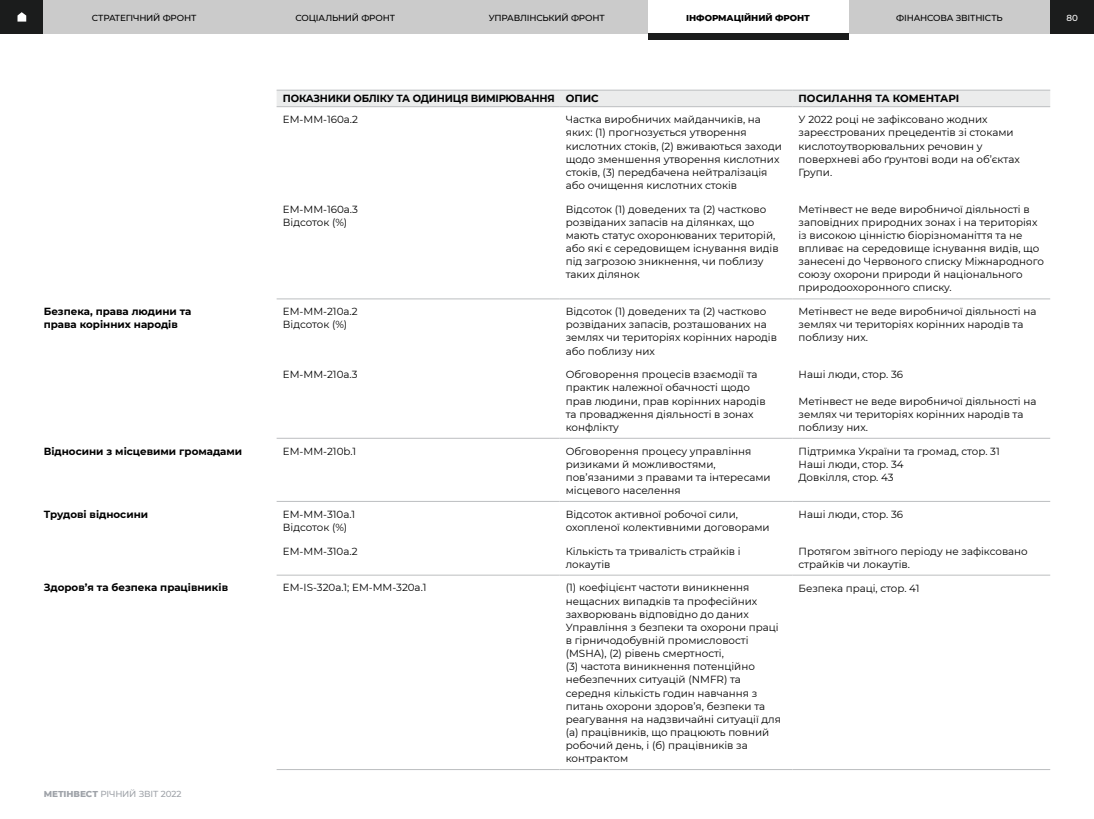
<style>
.page{position:relative;width:1094px;height:819px;background:#fff}
.page>*{position:absolute;margin:0;border:0;box-sizing:border-box;transform-origin:0 0}
.t1{font:10.31px/13.1px "Montserrat";color:#000}
.t2{font:700 10.31px/13.1px "Montserrat";color:#000}
.t3{font:700 10.31px "Montserrat";letter-spacing:-.02em;color:#000}
.t4{font:500 8.75px "Montserrat";letter-spacing:-.025em;color:#000}
.t5{font:500 8.75px "Montserrat";letter-spacing:-.025em;color:#9fa3a9}
.t6{font:800 8.75px "Montserrat";letter-spacing:-.01em;color:#000}
.t7{font:500 8.75px "Montserrat";color:#fff}
.s1{font-weight:800}
</style>
<div class="page">
<div style="left:277px;top:91px;width:773px;height:15px;background:#ebecec"></div>
<hr style="left:277px;top:90px;width:282px;height:1px;background:#bcbec0">
<hr style="left:559px;top:90px;width:233px;height:1px;background:#bcbec0">
<hr style="left:792px;top:90px;width:258px;height:1px;background:#bcbec0">
<hr style="left:277px;top:106px;width:282px;height:1px;background:#bcbec0">
<hr style="left:559px;top:106px;width:233px;height:1px;background:#bcbec0">
<hr style="left:792px;top:106px;width:258px;height:1px;background:#bcbec0">
<hr style="left:277px;top:298px;width:282px;height:1px;background:#bcbec0">
<hr style="left:559px;top:298px;width:233px;height:1px;background:#bcbec0">
<hr style="left:792px;top:298px;width:258px;height:1px;background:#bcbec0">
<hr style="left:277px;top:438px;width:282px;height:1px;background:#bcbec0">
<hr style="left:559px;top:438px;width:233px;height:1px;background:#bcbec0">
<hr style="left:792px;top:438px;width:258px;height:1px;background:#bcbec0">
<hr style="left:277px;top:501px;width:282px;height:1px;background:#bcbec0">
<hr style="left:559px;top:501px;width:233px;height:1px;background:#bcbec0">
<hr style="left:792px;top:501px;width:258px;height:1px;background:#bcbec0">
<hr style="left:277px;top:575px;width:282px;height:1px;background:#bcbec0">
<hr style="left:559px;top:575px;width:233px;height:1px;background:#bcbec0">
<hr style="left:792px;top:575px;width:258px;height:1px;background:#bcbec0">
<hr style="left:277px;top:769px;width:282px;height:1px;background:#bcbec0">
<hr style="left:559px;top:769px;width:233px;height:1px;background:#bcbec0">
<hr style="left:792px;top:769px;width:258px;height:1px;background:#bcbec0">
<div style="left:1050px;top:0;width:44px;height:34px;background:#1b1c1c"></div>
<div style="left:0;top:0;width:44px;height:34px;background:#1b1c1c"></div>
<div style="left:44px;top:0;width:1006px;height:34px;background:#cbcbcb"></div>
<div style="left:648px;top:0;width:200px;height:34px;background:#fff"></div>
<div style="left:648px;top:34px;width:200px;height:6px;background:#1b1c1c"></div>
<svg style="left:18px;top:12px;width:8px;height:10px"></svg>
<p class="t4" style="left:92px;top:12px;width:106px">СТРАТЕГІЧНИЙ ФРОНТ</p>
<p class="t4" style="left:295px;top:12px;width:101px">СОЦІАЛЬНИЙ ФРОНТ</p>
<p class="t4" style="left:489px;top:12px;width:118px">УПРАВЛІНСЬКИЙ ФРОНТ</p>
<p class="t6" style="left:686px;top:11px;width:125px">ІНФОРМАЦІЙНИЙ ФРОНТ</p>
<p class="t4" style="left:896px;top:12px;width:108px">ФІНАНСОВА ЗВІТНІСТЬ</p>
<p class="t7" style="left:1066px;top:12px;width:13px">80</p>
<p class="t3" style="left:283px;top:91px;width:317px">ПОКАЗНИКИ ОБЛІКУ ТА ОДИНИЦЯ ВИМІРЮВАННЯ ОПИС</p>
<p class="t2" style="left:798px;top:92px;width:162px">ПОСИЛАННЯ ТА КОМЕНТАРІ</p>
<p class="t1" style="left:283px;top:113px;width:77px">EM-MM-160a.2</p>
<p class="t1" style="left:566px;top:113px;width:218px">Частка виробничих майданчиків, на яких: (1) прогнозується утворення кислотних стоків, (2) вживаються заходи щодо зменшення утворення кислотних стоків, (3) передбачена нейтралізація або очищення кислотних стоків</p>
<p class="t1" style="left:798px;top:113px;width:223px">У 2022 році не зафіксовано жодних зареєстрованих прецедентів зі стоками кислотоутворювальних речовин у поверхневі або ґрунтові води на об’єктах<br>Групи.</p>
<p class="t1" style="left:283px;top:202px;width:77px">EM-MM-160a.3<br>Відсоток (%)</p>
<p class="t1" style="left:566px;top:202px;width:214px">Відсоток (1) доведених та (2) частково розвіданих запасів на ділянках, що мають статус охоронюваних територій, або які є середовищем існування видів під загрозою зникнення, чи поблизу таких ділянок</p>
<p class="t1" style="left:798px;top:202px;width:247px">Метінвест не веде виробничої діяльності в заповідних природних зонах і на територіях із високою цінністю біорізноманіття та не впливає на середовище існування видів, що занесені до Червоного списку Міжнародного союзу охорони природи й національного природоохоронного списку.</p>
<p class="t2" style="left:44px;top:304px;width:149px">Безпека, права людини та права корінних народів</p>
<p class="t1" style="left:283px;top:305px;width:76px">EM-MM-210a.2<br>Відсоток (%)</p>
<p class="t1" style="left:566px;top:305px;width:213px">Відсоток (1) доведених та (2) частково розвіданих запасів, розташованих на землях чи територіях корінних народів або поблизу них</p>
<p class="t1" style="left:798px;top:305px;width:239px">Метінвест не веде виробничої діяльності на землях чи територіях корінних народів та поблизу них.</p>
<p class="t1" style="left:283px;top:368px;width:76px">EM-MM-210a.3</p>
<p class="t1" style="left:566px;top:368px;width:201px">Обговорення процесів взаємодії та практик належної обачності щодо прав людини, прав корінних народів та провадження діяльності в зонах конфлікту</p>
<p class="t1" style="left:798px;top:368px;width:106px">Наші люди, стор. 36</p>
<p class="t1" style="left:798px;top:394px;width:239px">Метінвест не веде виробничої діяльності на землях чи територіях корінних народів та поблизу них.</p>
<p class="t2" style="left:44px;top:444px;width:200px">Відносини з місцевими громадами</p>
<p class="t1" style="left:283px;top:444px;width:75px">EM-MM-210b.1</p>
<p class="t1" style="left:566px;top:444px;width:206px">Обговорення процесу управління ризиками й можливостями, пов’язаними з правами та інтересами місцевого населення</p>
<p class="t1" style="left:798px;top:444px;width:203px">Підтримка України та громад, стор. 31<br>Наші люди, стор. 34<br>Довкілля, стор. 43</p>
<p class="t2" style="left:44px;top:507px;width:106px">Трудові відносини</p>
<p class="t1" style="left:283px;top:507px;width:74px">EM-MM-310a.1<br>Відсоток (%)</p>
<p class="t1" style="left:566px;top:507px;width:205px">Відсоток активної робочої сили, охопленої колективними договорами</p>
<p class="t1" style="left:798px;top:507px;width:106px">Наші люди, стор. 36</p>
<p class="t1" style="left:283px;top:544px;width:76px">EM-MM-310a.2</p>
<p class="t1" style="left:566px;top:544px;width:176px">Кількість та тривалість страйків і локаутів</p>
<p class="t1" style="left:798px;top:544px;width:231px">Протягом звітного періоду не зафіксовано страйків чи локаутів.</p>
<p class="t2" style="left:44px;top:581px;width:186px">Здоров’я та безпека працівників</p>
<p class="t1" style="left:283px;top:581px;width:145px">EM-IS-320a.1; EM-MM-320a.1</p>
<p class="t1" style="left:566px;top:581px;width:217px">(1) коефіцієнт частоти виникнення нещасних випадків та професійних захворювань відповідно до даних Управління з безпеки та охорони праці в гірничодобувній промисловості (MSHA), (2) рівень смертності,<br>(3) частота виникнення потенційно небезпечних ситуацій (NMFR) та середня кількість годин навчання з питань охорони здоров’я, безпеки та реагування на надзвичайні ситуації для (а) працівників, що працюють повний робочий день, і (б) працівників за контрактом</p>
<p class="t1" style="left:798px;top:581px;width:122px">Безпека праці, стор. 41</p>
<p class="t5" style="left:44px;top:788px;width:139px"><span class="s1">МЕТІНВЕСТ</span> РІЧНИЙ ЗВІТ 2022</p>
</div>
